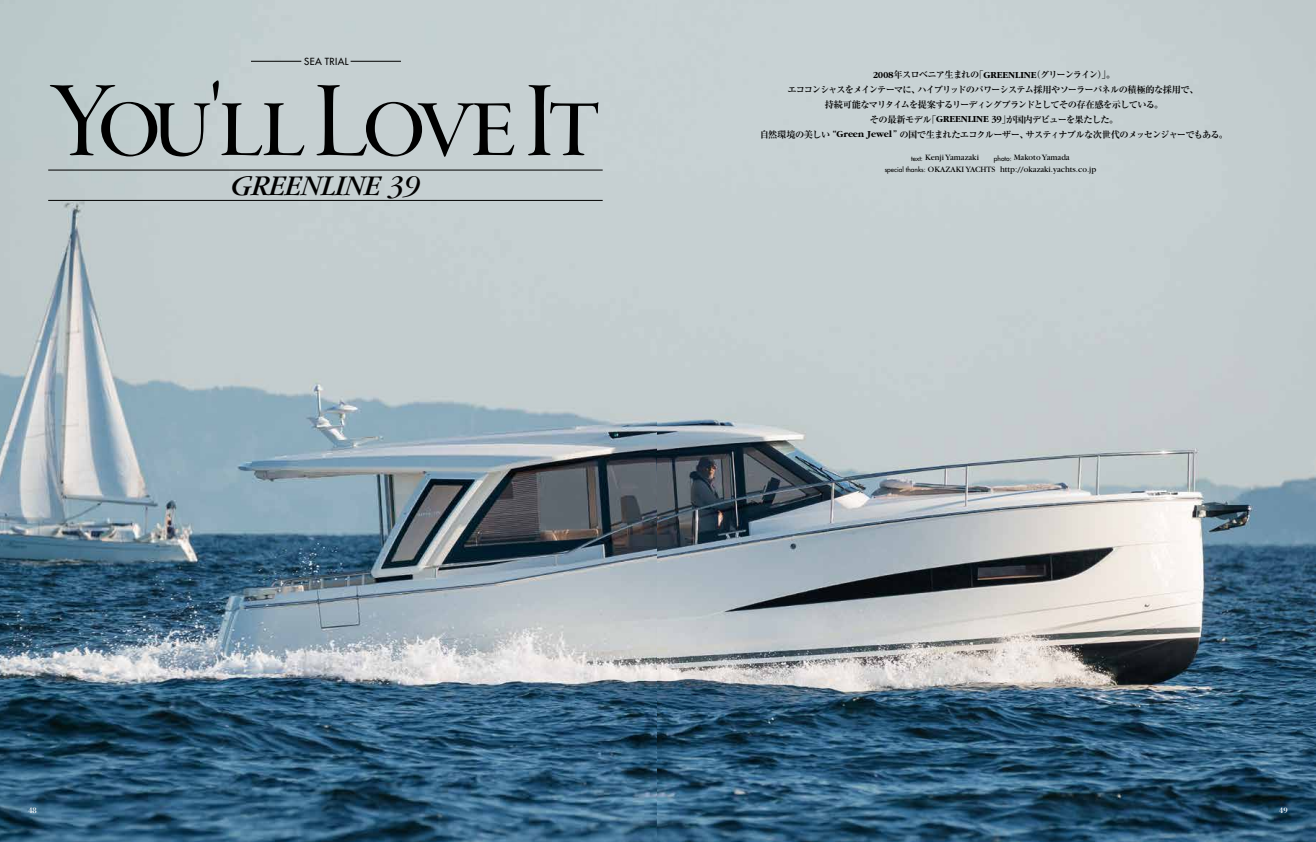
<style>
.page{position:relative;width:1316px;height:842px;background:#fff}
.page>*{position:absolute;margin:0;border:0;box-sizing:border-box;transform-origin:0 0}
.t1{font:110.6px "Garamond Premr Pro Disp";letter-spacing:-.07em;color:#000}
.t2{font:italic 29.8px "Garamond";letter-spacing:-.03em;color:#000}
.t3{font:9.6px "Futura";letter-spacing:.04em;color:#000}
.t4{font:700 9.2px/14.9px "Ryumin Pro";letter-spacing:-.08em;color:#000;text-align:center}
.t5{font:8.5px/11.3px "Garamond";color:#000}
.t6{font:8.5px "Bodoni";color:#fff}
.s1{font-family:"Garamond";font-size:9.6px}
.s2{font-family:"Futura";font-size:6.6px}
</style>
<div class="page">
<img style="left:0;top:0;width:658px;height:842px">
<img style="left:658px;top:0;width:657px;height:842px">
<hr style="left:251px;top:61px;width:50px;height:1px;background:#000">
<hr style="left:350px;top:61px;width:51px;height:1px;background:#000">
<hr style="left:48px;top:170px;width:554px;height:1px;background:#000">
<hr style="left:48px;top:200px;width:554px;height:1px;background:#000">
<p class="t3" style="left:304px;top:55px;width:46px">SEA TRIAL</p>
<h1 class="t1" style="left:50px;top:61px;width:552px">You'll Love It</h1>
<h2 class="t2" style="left:231px;top:170px;width:191px">GREENLINE 39</h2>
<p class="t4" style="left:759px;top:67px;width:470px"><span class="s1">2008</span>年スロベニア生まれの「<span class="s1">GREENLINE</span>（グリーンライン）」。<br>エココンシャスをメインテーマに、ハイブリッドのパワーシステム採用やソーラーパネルの積極的な採用で、<br>持続可能なマリタイムを提案するリーディングブランドとしてその存在感を示している。<br>その最新モデル「<span class="s1">GREENLINE 39</span>」が国内デビューを果たした。<br>自然環境の美しい“<span class="s1">Green Jewel</span>”の国で生まれたエコクルーザー、サスティナブルな次世代のメッセンジャーでもある。</p>
<p class="t5" style="left:911px;top:152px;width:69px"><span class="s2">text:</span> Kenji Yamazaki</p>
<p class="t5" style="left:884px;top:152px;width:213px;text-indent:109px"><span class="s2">photo:</span> Makoto Yamada<br><span class="s2">special thanks:</span> OKAZAKI YACHTS http://okazaki.yachts.co.jp</p>
<p class="t6" style="left:28px;top:805px;width:10px">48</p>
<p class="t6" style="left:1278px;top:805px;width:10px">49</p>
</div>
